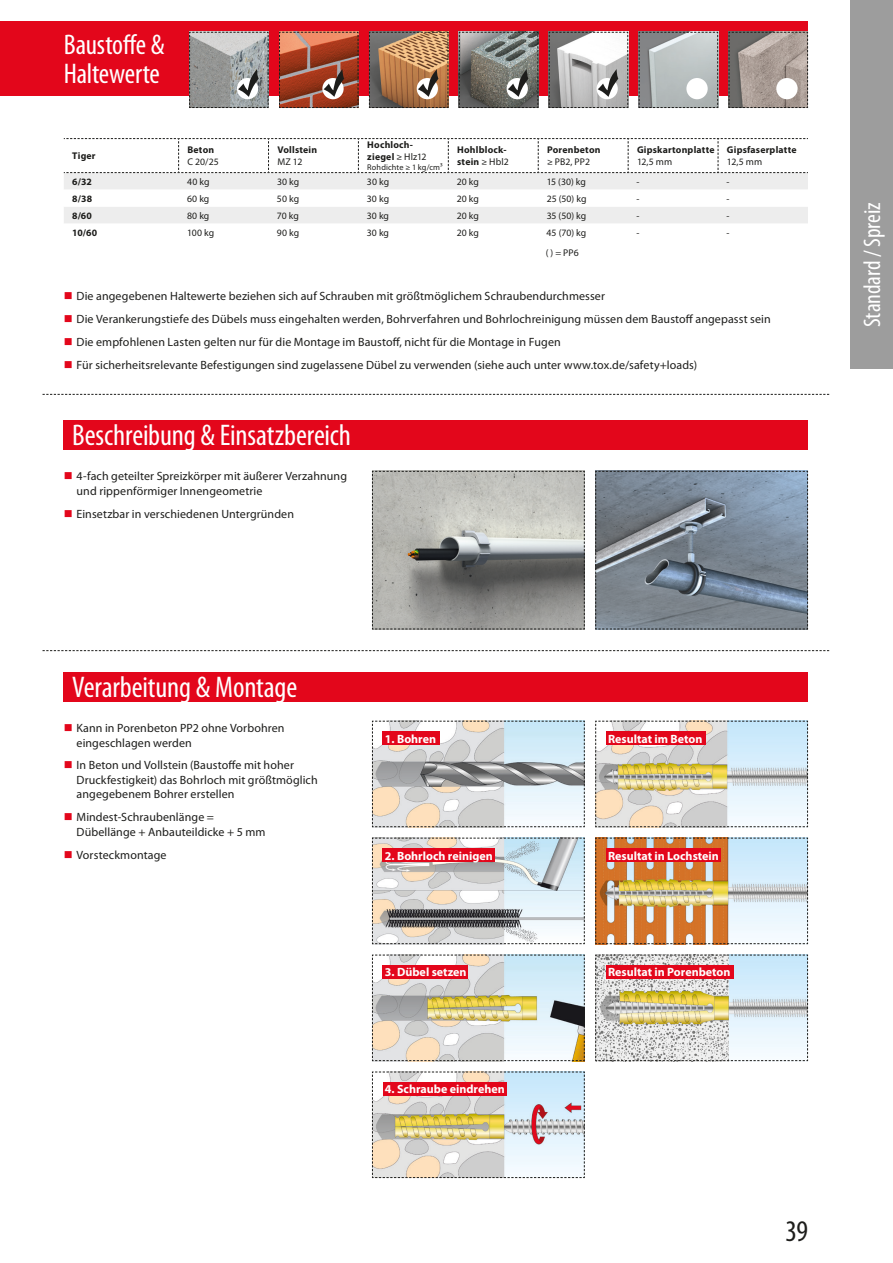
<style>
.page{position:relative;width:893px;height:1263px;background:#fff}
.page>*{position:absolute;margin:0;border:0;box-sizing:border-box;transform-origin:0 0}
.t1{font:condensed 30px "Myriad Pro";letter-spacing:-.005em;color:#fff}
.t2{font:condensed 30px "Myriad Pro";color:#1d1d1b}
.t3{font:condensed 28.5px/28.5px "Myriad Pro";letter-spacing:-.005em;color:#fff}
.t4{font:condensed 24px "Myriad Pro";letter-spacing:-.005em;color:#fff}
.t5{font:12px/14.4px "Myriad Pro";letter-spacing:.01em;color:#1d1d1b}
.t6{font:700 12px "Myriad Pro";color:#fff}
.t7{font:9.75px "Myriad Pro";letter-spacing:.005em;color:#1d1d1b}
.t8{font:700 9.75px/11.7px "Myriad Pro";letter-spacing:.02em;color:#1d1d1b}
.t9{font:8.25px "Myriad Pro";letter-spacing:.015em;color:#1d1d1b}
.s1{font-weight:400}
.s2{color:#e3061b}
</style>
<div class="page">
<div style="left:850px;top:0;width:43px;height:369px;background:#9d9d9d"></div>
<div style="left:0;top:21px;width:808px;height:75px;background:#e3061b"></div>
<svg style="left:728px;top:32px;width:80px;height:76px;background:#9b918b"></svg>
<svg style="left:638px;top:32px;width:80px;height:76px;background:#acb2b2"></svg>
<div style="left:686px;top:78px;width:22px;height:21px;background:#fff;border-radius:50%"></div>
<div style="left:776px;top:78px;width:22px;height:21px;background:#fff;border-radius:50%"></div>
<svg style="left:595px;top:471px;width:213px;height:159px;background:#7a8693"></svg>
<svg style="left:372px;top:471px;width:213px;height:159px;background:#a1a19d"></svg>
<svg style="left:43px;top:650px;width:786px;height:1px"></svg>
<div style="left:64px;top:420px;width:744px;height:30px;background:#e3061b"></div>
<div style="left:64px;top:672px;width:744px;height:30px;background:#e3061b"></div>
<svg style="left:189px;top:32px;width:80px;height:76px;background:#9fa1a1"></svg>
<svg style="left:279px;top:32px;width:80px;height:76px;background:#a5543c"></svg>
<svg style="left:369px;top:32px;width:80px;height:76px;background:#a57e5c"></svg>
<svg style="left:459px;top:32px;width:80px;height:76px;background:#787a76"></svg>
<svg style="left:548px;top:32px;width:80px;height:76px;background:#b8b8b8"></svg>
<svg style="left:595px;top:720px;width:213px;height:107px;background:#d7d9d0"></svg>
<svg style="left:372px;top:720px;width:213px;height:107px;background:#cccfcf"></svg>
<svg style="left:372px;top:954px;width:213px;height:107px;background:#d1d2c6"></svg>
<svg style="left:372px;top:837px;width:213px;height:107px;background:#c7cacb"></svg>
<svg style="left:372px;top:1071px;width:213px;height:107px;background:#d7d6cc"></svg>
<div style="left:383px;top:731px;width:57px;height:14px;background:#e3061b"></div>
<div style="left:383px;top:848px;width:112px;height:14px;background:#e3061b"></div>
<div style="left:383px;top:965px;width:85px;height:14px;background:#e3061b"></div>
<div style="left:383px;top:1082px;width:124px;height:14px;background:#e3061b"></div>
<div style="left:606px;top:731px;width:100px;height:14px;background:#e3061b"></div>
<svg style="left:595px;top:837px;width:213px;height:107px;background:#d2b89a"></svg>
<svg style="left:595px;top:954px;width:213px;height:107px"></svg>
<div style="left:606px;top:848px;width:115px;height:14px;background:#e3061b"></div>
<div style="left:606px;top:965px;width:127px;height:14px;background:#e3061b"></div>
<svg style="left:64px;top:138px;width:744px;height:85px"></svg>
<svg style="left:43px;top:394px;width:786px;height:1px"></svg>
<h2 class="t3" style="left:64px;top:30px;width:102px">Baustoffe &amp;<br>Haltewerte</h2>
<p class="t8" style="left:72px;top:150px;width:25px">Tiger</p>
<p class="t8" style="left:187px;top:144px;width:28px">Beton</p>
<p class="t7" style="left:187px;top:156px;width:33px">C 20/25</p>
<p class="t8" style="left:277px;top:144px;width:41px">Vollstein</p>
<p class="t7" style="left:277px;top:156px;width:26px">MZ 12</p>
<p class="t8" style="left:367px;top:139px;width:61px">Hochloch&shy;ziegel <span class="s1">≥ Hlz12</span></p>
<p class="t9" style="left:367px;top:162px;width:77px">Rohdichte ≥ 1 kg/cm³</p>
<p class="t8" style="left:457px;top:144px;width:53px">Hohlblock&shy;stein <span class="s1">≥ Hbl2</span></p>
<p class="t8" style="left:547px;top:144px;width:55px">Porenbeton</p>
<p class="t7" style="left:547px;top:156px;width:44px">≥ PB2, PP2</p>
<p class="t8" style="left:637px;top:144px;width:79px">Gipskartonplatte</p>
<p class="t7" style="left:637px;top:156px;width:37px">12,5 mm</p>
<p class="t8" style="left:727px;top:144px;width:71px">Gipsfaserplatte</p>
<p class="t7" style="left:727px;top:156px;width:37px">12,5 mm</p>
<p class="t8" style="left:72px;top:175px;width:21px">6/32</p>
<p class="t7" style="left:187px;top:176px;width:24px">40 kg</p>
<p class="t7" style="left:277px;top:176px;width:24px">30 kg</p>
<p class="t7" style="left:367px;top:176px;width:24px">30 kg</p>
<p class="t7" style="left:457px;top:176px;width:24px">20 kg</p>
<p class="t7" style="left:547px;top:176px;width:41px">15 (30) kg</p>
<p class="t7" style="left:637px;top:176px;width:4px">-</p>
<p class="t7" style="left:726px;top:176px;width:4px">-</p>
<p class="t8" style="left:72px;top:192px;width:21px">8/38</p>
<p class="t7" style="left:187px;top:192px;width:24px">60 kg</p>
<p class="t7" style="left:277px;top:192px;width:24px">50 kg</p>
<p class="t7" style="left:367px;top:192px;width:24px">30 kg</p>
<p class="t7" style="left:457px;top:192px;width:24px">20 kg</p>
<p class="t7" style="left:547px;top:192px;width:41px">25 (50) kg</p>
<p class="t7" style="left:637px;top:192px;width:4px">-</p>
<p class="t7" style="left:726px;top:192px;width:4px">-</p>
<p class="t8" style="left:72px;top:209px;width:21px">8/60</p>
<p class="t7" style="left:187px;top:209px;width:24px">80 kg</p>
<p class="t7" style="left:277px;top:209px;width:24px">70 kg</p>
<p class="t7" style="left:367px;top:209px;width:24px">30 kg</p>
<p class="t7" style="left:457px;top:209px;width:24px">20 kg</p>
<p class="t7" style="left:547px;top:209px;width:41px">35 (50) kg</p>
<p class="t7" style="left:637px;top:209px;width:4px">-</p>
<p class="t7" style="left:726px;top:209px;width:4px">-</p>
<p class="t8" style="left:72px;top:226px;width:26px">10/60</p>
<p class="t7" style="left:187px;top:226px;width:29px">100 kg</p>
<p class="t7" style="left:277px;top:226px;width:24px">90 kg</p>
<p class="t7" style="left:367px;top:226px;width:24px">30 kg</p>
<p class="t7" style="left:457px;top:226px;width:24px">20 kg</p>
<p class="t7" style="left:547px;top:226px;width:41px">45 (70) kg</p>
<p class="t7" style="left:637px;top:226px;width:4px">-</p>
<p class="t7" style="left:726px;top:226px;width:4px">-</p>
<p class="t7" style="left:546px;top:247px;width:35px">( ) = PP6</p>
<p class="t5" style="left:64px;top:289px;width:543px"><span class="s2">■</span> Die angegebenen Haltewerte beziehen sich auf Schrauben mit größtmöglichem Schraubendurchmesser</p>
<p class="t5" style="left:64px;top:312px;width:708px"><span class="s2">■</span> Die Verankerungstiefe des Dübels muss eingehalten werden, Bohrverfahren und Bohrlochreinigung müssen dem Baustoff angepasst sein</p>
<p class="t5" style="left:64px;top:334px;width:499px"><span class="s2">■</span> Die empfohlenen Lasten gelten nur für die Montage im Baustoff, nicht für die Montage in Fugen</p>
<p class="t5" style="left:64px;top:357px;width:635px"><span class="s2">■</span> Für sicherheitsrelevante Befestigungen sind zugelassene Dübel zu verwenden (siehe auch unter www.tox.de/safety+loads)</p>
<h1 class="t1" style="left:72px;top:417px;width:280px">Beschreibung &amp; Einsatzbereich</h1>
<p class="t5" style="left:77px;top:469px;width:272px;text-indent:-13px"><span class="s2">■</span> 4-fach geteilter Spreizkörper mit äußerer Verzahnung und rippenförmiger Innengeometrie</p>
<p class="t5" style="left:64px;top:506px;width:232px"><span class="s2">■</span> Einsetzbar in verschiedenen Untergründen</p>
<h3 class="t4" style="left:858px;top:327px;width:126px;rotate:-90deg">Standard / Spreiz</h3>
<h1 class="t1" style="left:72px;top:669px;width:226px">Verarbeitung &amp; Montage</h1>
<p class="t5" style="left:77px;top:721px;width:210px;text-indent:-13px"><span class="s2">■</span> Kann in Porenbeton PP2 ohne Vorbohren eingeschlagen werden</p>
<p class="t5" style="left:77px;top:758px;width:243px;text-indent:-13px"><span class="s2">■</span> In Beton und Vollstein (Baustoffe mit hoher<br>Druckfestigkeit) das Bohrloch mit größtmöglich angegebenem Bohrer erstellen</p>
<p class="t5" style="left:77px;top:810px;width:190px;text-indent:-13px"><span class="s2">■</span> Mindest-Schraubenlänge =<br>Dübellänge + Anbauteildicke + 5 mm</p>
<p class="t5" style="left:64px;top:847px;width:104px"><span class="s2">■</span> Vorsteckmontage</p>
<p class="t6" style="left:385px;top:731px;width:53px">1. Bohren</p>
<p class="t6" style="left:385px;top:848px;width:109px">2. Bohrloch reinigen</p>
<p class="t6" style="left:385px;top:964px;width:83px">3. Dübel setzen</p>
<p class="t6" style="left:385px;top:1081px;width:121px">4. Schraube eindrehen</p>
<p class="t6" style="left:608px;top:731px;width:96px">Resultat im Beton</p>
<p class="t6" style="left:608px;top:848px;width:112px">Resultat in Lochstein</p>
<p class="t6" style="left:608px;top:964px;width:124px">Resultat in Porenbeton</p>
<h1 class="t2" style="left:785px;top:1213px;width:24px">39</h1>
</div>
